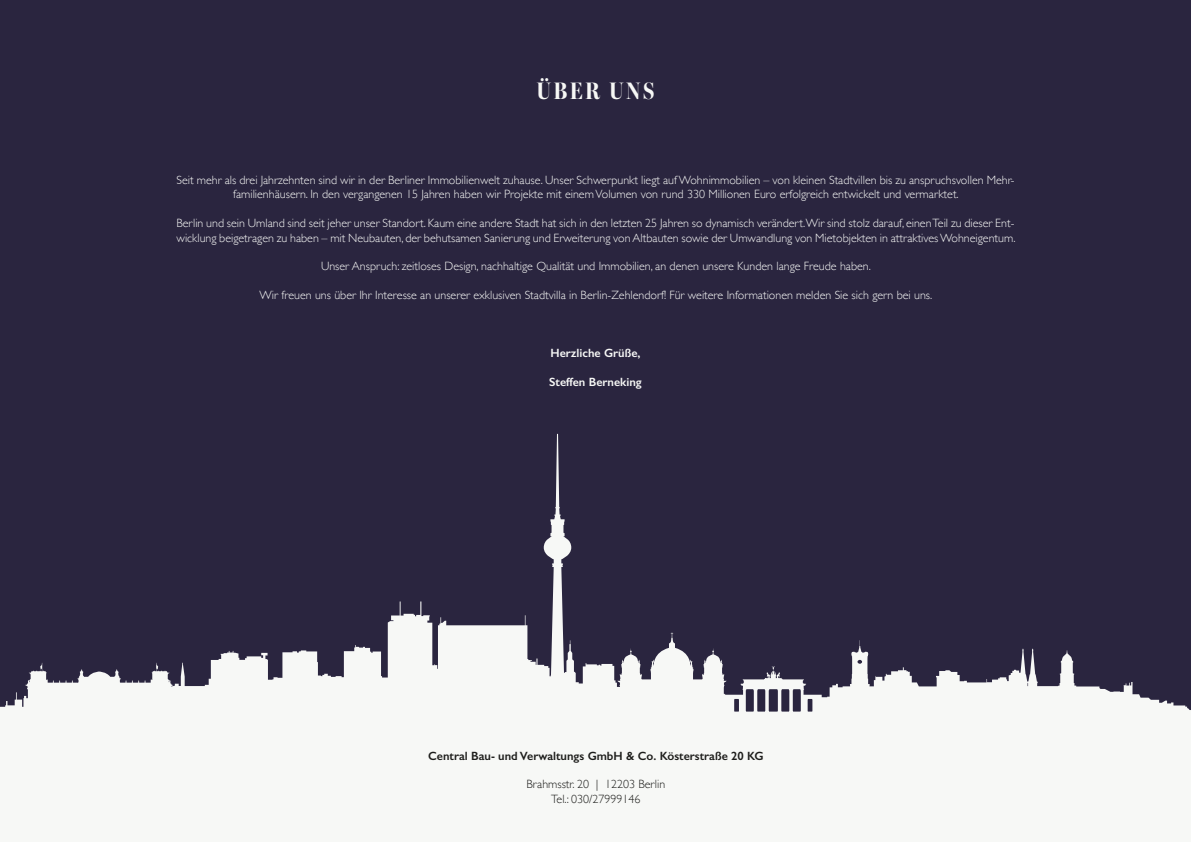
<style>
.page{position:relative;width:1191px;height:842px;background:#2a253f}
.page>*{position:absolute;margin:0;border:0;box-sizing:border-box;transform-origin:0 0}
.t1{font:700 extra-condensed 24px "Miller Banner";letter-spacing:.1em;color:#f7f8f6}
.t2{font:300 12px/14.4px "Gill Sans";color:#f7f8f6;text-align:center}
.t3{font:600 12px "Gill Sans";color:#1d1d1b}
.t4{font:300 12px "Gill Sans";color:#1d1d1b}
.t5{font:600 12px "Gill Sans";color:#f7f8f6}
</style>
<div class="page">
<svg style="left:0;top:434px;width:1191px;height:408px"></svg>
<p class="t1" style="left:536px;top:72px;width:119px">ÜBER UNS</p>
<p class="t2" style="left:176px;top:172px;width:839px">Seit mehr als drei Jahrzehnten sind wir in der Berliner Immobilienwelt zuhause. Unser Schwerpunkt liegt auf Wohnimmobilien – von kleinen Stadtvillen bis zu anspruchsvollen Mehr&shy;familienhäusern. In den vergangenen 15 Jahren haben wir Projekte mit einem Volumen von rund 330 Millionen Euro erfolgreich entwickelt und vermarktet.</p>
<p class="t2" style="left:176px;top:215px;width:840px;text-align:left">Berlin und sein Umland sind seit jeher unser Standort. Kaum eine andere Stadt hat sich in den letzten 25 Jahren so dynamisch verändert.Wir sind stolz darauf, einen Teil zu dieser Ent&shy;wicklung beigetragen zu haben – mit Neubauten, der behutsamen Sanierung und Erweiterung von Altbauten sowie der Umwandlung von Mietobjekten in attraktives Wohneigentum.</p>
<p class="t2" style="left:321px;top:259px;width:551px">Unser Anspruch: zeitloses Design, nachhaltige Qualität und Immobilien, an denen unsere Kunden lange Freude haben.</p>
<p class="t2" style="left:259px;top:287px;width:674px">Wir freuen uns über Ihr Interesse an unserer exklusiven Stadtvilla in Berlin-Zehlendorf! Für weitere Informationen melden Sie sich gern bei uns.</p>
<p class="t5" style="left:550px;top:345px;width:92px">Herzliche Grüße,</p>
<p class="t5" style="left:549px;top:374px;width:94px">Steffen Berneking</p>
<p class="t3" style="left:428px;top:748px;width:337px">Central Bau- und Verwaltungs GmbH &amp; Co. Kösterstraße 20 KG</p>
<p class="t4" style="left:526px;top:775px;width:140px">Brahmsstr. 20 | 12203 Berlin</p>
<p class="t4" style="left:551px;top:789px;width:91px">Tel.: 030/27999146</p>
</div>
